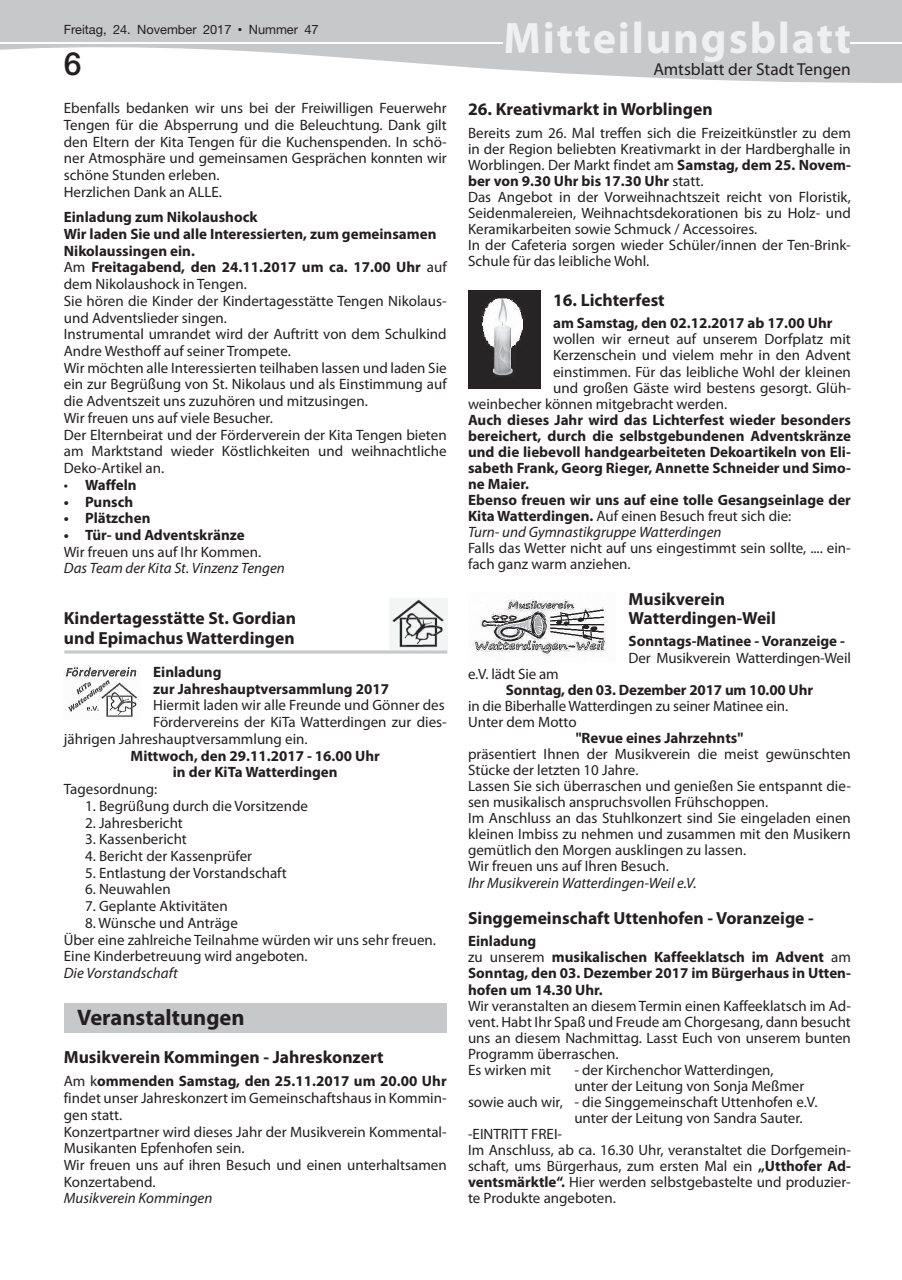
<style>
.page{position:relative;width:902px;height:1280px;background:#fff}
.page>*{position:absolute;margin:0;border:0;box-sizing:border-box;transform-origin:0 0}
.t1{font:700 44.25px "Myriad Pro";letter-spacing:.04em;color:#f0f0f1}
.t2{font:500 31.95px "Helvetica Neue";color:#231f20}
.t3{font:700 22.5px "Myriad Pro";color:#231f20}
.t4{font:700 17.55px/19.2px "Myriad Pro";color:#231f20}
.t5{font:17.4px "Myriad Pro";color:#231f20}
.t6{font:15px/16.6px "Myriad Pro";color:#231f20}
.t7{font:700 15px/16px "Myriad Pro";color:#231f20}
.t8{font:italic 15px "Myriad Pro";color:#231f20}
.t9{font:12.75px "Helvetica Neue";color:#231f20}
.s1{font-family:"M Twentieth Century";font-weight:500}
.s2{font-size:12.9px}
.s3{font-weight:700}
.s4{font-weight:400}
.s5{font-weight:400;font-style:italic}
</style>
<div class="page">
<svg style="left:0;top:0;width:901px;height:83px;fill:#c7c8ca"></svg>
<div style="left:505px;top:22px;width:344px;height:40px;background:#c7c8ca"></div>
<hr style="left:0;top:42px;width:502px;height:1px;background:#fff">
<hr style="left:850px;top:42px;width:51px;height:1px;background:#fff">
<svg style="left:64px;top:650px;width:383px;height:4px;background:#d2d2d4"></svg>
<img style="left:390px;top:599px;width:57px;height:51px">
<img style="left:64px;top:664px;width:75px;height:54px">
<div style="left:64px;top:1003px;width:382px;height:30px;background:#c7c8ca"></div>
<svg style="left:468px;top:290px;width:72px;height:99px"></svg>
<img style="left:472px;top:599px;width:134px;height:57px">
<p class="t9" style="left:64px;top:22px;width:256px">Freitag, 24. November 2017 <span class="s1">•</span> Nummer <span class="s2">47</span></p>
<h1 class="t1" style="left:503px;top:9px;width:349px">Mitteilungsblatt</h1>
<h2 class="t2" style="left:64px;top:45px;width:19px">6</h2>
<p class="t5" style="left:653px;top:59px;width:199px">Amtsblatt der Stadt Tengen</p>
<p class="t6" style="left:64px;top:100px;width:384px">Ebenfalls bedanken wir uns bei der Freiwilligen Feuerwehr Tengen für die Absperrung und die Beleuchtung. Dank gilt den Eltern der Kita Tengen für die Kuchenspenden. In schö&shy;ner Atmosphäre und gemeinsamen Gesprächen konnten wir schöne Stunden erleben.<br>Herzlichen Dank an ALLE.</p>
<p class="t6" style="left:64px;top:209px;width:384px"><span class="s3">Einladung zum Nikolaushock<br>Wir laden Sie und alle Interessierten, zum gemeinsamen Nikolaussingen ein.<br></span>Am <span class="s3">Freitagabend, den 24.11.2017 um ca. 17.00 Uhr</span> auf dem Nikolaushock in Tengen.<br>Sie hören die Kinder der Kindertagesstätte Tengen Nikolaus&shy;und Adventslieder singen.<br>Instrumental umrandet wird der Auftritt von dem Schulkind Andre Westhoff auf seiner Trompete.<br>Wir möchten alle Interessierten teilhaben lassen und laden Sie ein zur Begrüßung von St. Nikolaus und als Einstimmung auf die Adventszeit uns zuzuhören und mitzusingen.<br>Wir freuen uns auf viele Besucher.<br>Der Elternbeirat und der Förderverein der Kita Tengen bieten am Marktstand wieder Köstlichkeiten und weihnachtliche Deko-Artikel an.</p>
<p class="t7" style="left:64px;top:476px;width:74px"><span class="s4">•</span> Waffeln</p>
<p class="t7" style="left:64px;top:493px;width:71px">• Punsch</p>
<p class="t7" style="left:64px;top:510px;width:88px">• Plätzchen</p>
<p class="t7" style="left:64px;top:526px;width:182px">• Tür- und Adventskränze</p>
<p class="t6" style="left:64px;top:543px;width:199px">Wir freuen uns auf Ihr Kommen.</p>
<p class="t8" style="left:64px;top:559px;width:223px">Das Team der Kita St. Vinzenz Tengen</p>
<p class="t4" style="left:64px;top:608px;width:234px">Kindertagesstätte St. Gordian und Epimachus Watterdingen</p>
<p class="t7" style="left:153px;top:663px;width:237px;line-height:16.6px">Einladung<br>zur Jahreshauptversammlung 2017</p>
<p class="t6" style="left:153px;top:697px;width:293px">Hiermit laden wir alle Freunde und Gönner des</p>
<p class="t6" style="left:153px;top:714px;width:295px">Fördervereins der KiTa Watterdingen zur dies-</p>
<p class="t6" style="left:64px;top:730px;width:245px">jährigen Jahreshauptversammlung ein.</p>
<p class="t7" style="left:130px;top:747px;width:251px;line-height:16.6px;text-align:center">Mittwoch, den 29.11.2017 - 16.00 Uhr in der KiTa Watterdingen</p>
<p class="t6" style="left:64px;top:780px;width:95px">Tagesordnung:</p>
<p class="t6" style="left:85px;top:797px;width:224px">1. Begrüßung durch die Vorsitzende</p>
<p class="t6" style="left:85px;top:814px;width:99px">2. Jahresbericht</p>
<p class="t6" style="left:85px;top:831px;width:103px">3. Kassenbericht</p>
<p class="t6" style="left:85px;top:847px;width:168px">4. Bericht der Kassenprüfer</p>
<p class="t6" style="left:85px;top:864px;width:203px">5. Entlastung der Vorstandschaft</p>
<p class="t6" style="left:85px;top:881px;width:87px">6. Neuwahlen</p>
<p class="t6" style="left:85px;top:898px;width:144px">7. Geplante Aktivitäten</p>
<p class="t6" style="left:64px;top:914px;width:373px;text-indent:21px">8. Wünsche und Anträge<br>Über eine zahlreiche Teilnahme würden wir uns sehr freuen.<br>Eine Kinderbetreuung wird angeboten.</p>
<p class="t8" style="left:64px;top:964px;width:115px">Die Vorstandschaft</p>
<h3 class="t3" style="left:77px;top:1003px;width:169px">Veranstaltungen</h3>
<p class="t4" style="left:64px;top:1047px;width:321px">Musikverein Kommingen - Jahreskonzert</p>
<p class="t6" style="left:64px;top:1073px;width:384px">Am k<span class="s3">ommenden Samstag, den 25.11.2017 um 20.00 Uhr </span>findet unser Jahreskonzert im Gemeinschaftshaus in Kommin&shy;gen statt.<br>Konzertpartner wird dieses Jahr der Musikverein Kommental-Musikanten Epfenhofen sein.<br>Wir freuen uns auf ihren Besuch und einen unterhaltsamen Konzertabend.</p>
<p class="t8" style="left:64px;top:1189px;width:150px">Musikverein Kommingen</p>
<p class="t4" style="left:468px;top:99px;width:246px">26. Kreativmarkt in Worblingen</p>
<p class="t6" style="left:468px;top:124px;width:384px;line-height:16px">Bereits zum 26. Mal treffen sich die Freizeitkünstler zu dem in der Region beliebten Kreativmarkt in der Hardberghalle in Worblingen. Der Markt findet am <span class="s3">Samstag, dem 25. Novem&shy;ber von 9.30 Uhr bis 17.30 Uhr</span> statt.<br>Das Angebot in der Vorweihnachtszeit reicht von Floristik, Seidenmalereien, Weihnachtsdekorationen bis zu Holz- und Keramikarbeiten sowie Schmuck / Accessoires.<br>In der Cafeteria sorgen wieder Schüler/innen der Ten-Brink-Schule für das leibliche Wohl.</p>
<p class="t4" style="left:553px;top:290px;width:113px">16. Lichterfest</p>
<p class="t7" style="left:553px;top:315px;width:281px">am Samstag, den 02.12.2017 ab 17.00 Uhr</p>
<p class="t6" style="left:553px;top:331px;width:299px">wollen wir erneut auf unserem Dorfplatz mit</p>
<p class="t6" style="left:553px;top:347px;width:299px">Kerzenschein und vielem mehr in den Advent</p>
<p class="t6" style="left:553px;top:363px;width:299px">einstimmen. Für das leibliche Wohl der kleinen</p>
<p class="t6" style="left:553px;top:379px;width:299px">und großen Gäste wird bestens gesorgt. Glüh-</p>
<p class="t6" style="left:468px;top:395px;width:260px">weinbecher können mitgebracht werden.</p>
<p class="t7" style="left:468px;top:411px;width:384px">Auch dieses Jahr wird das Lichterfest wieder besonders bereichert, durch die selbstgebundenen Adventskränze und die liebevoll handgearbeiteten Dekoartikeln von Eli&shy;sabeth Frank, Georg Rieger, Annette Schneider und Simo&shy;ne Maier.<br>Ebenso freuen wir uns auf eine tolle Gesangseinlage der Kita Watterdingen. <span class="s4">Auf einen Besuch freut sich die:<br></span><span class="s5">Turn- und Gymnastikgruppe Watterdingen</span></p>
<p class="t6" style="left:468px;top:540px;width:384px;line-height:16px">Falls das Wetter nicht auf uns eingestimmt sein sollte, .... ein&shy;fach ganz warm anziehen.</p>
<p class="t4" style="left:628px;top:589px;width:149px">Musikverein<br>Watterdingen-Weil</p>
<p class="t7" style="left:628px;top:633px;width:218px">Sonntags-Matinee - Voranzeige -</p>
<p class="t6" style="left:628px;top:649px;width:224px">Der Musikverein Watterdingen-Weil</p>
<p class="t6" style="left:468px;top:665px;width:92px">e.V. lädt Sie am</p>
<p class="t7" style="left:506px;top:681px;width:308px">Sonntag, den 03. Dezember 2017 um 10.00 Uhr</p>
<p class="t6" style="left:468px;top:697px;width:322px;line-height:16px">in die Biberhalle Watterdingen zu seiner Matinee ein.<br>Unter dem Motto</p>
<p class="t7" style="left:575px;top:729px;width:169px">"Revue eines Jahrzehnts"</p>
<p class="t6" style="left:468px;top:746px;width:384px;line-height:16px">präsentiert Ihnen der Musikverein die meist gewünschten Stücke der letzten 10 Jahre.<br>Lassen Sie sich überraschen und genießen Sie entspannt die&shy;sen musikalisch anspruchsvollen Frühschoppen.<br>Im Anschluss an das Stuhlkonzert sind Sie eingeladen einen kleinen Imbiss zu nehmen und zusammen mit den Musikern gemütlich den Morgen ausklingen zu lassen.<br>Wir freuen uns auf Ihren Besuch.</p>
<p class="t8" style="left:468px;top:873px;width:230px">Ihr Musikverein Watterdingen-Weil e.V.</p>
<p class="t4" style="left:468px;top:908px;width:347px">Singgemeinschaft Uttenhofen - Voranzeige -</p>
<p class="t7" style="left:468px;top:933px;width:384px">Einladung<br><span class="s4">zu unserem</span> musikalischen Kaffeeklatsch im Advent <span class="s4">am </span>Sonntag, den 03. Dezember 2017 im Bürgerhaus in Utten&shy;hofen um 14.30 Uhr.</p>
<p class="t6" style="left:468px;top:997px;width:384px;line-height:16px">Wir veranstalten an diesem Termin einen Kaffeeklatsch im Ad&shy;vent. Habt Ihr Spaß und Freude am Chorgesang, dann besucht uns an diesem Nachmittag. Lasst Euch von unserem bunten Programm überraschen.<br>Es wirken mit</p>
<p class="t6" style="left:574px;top:1061px;width:201px">- der Kirchenchor Watterdingen,</p>
<p class="t6" style="left:574px;top:1077px;width:231px">unter der Leitung von Sonja Meßmer</p>
<p class="t6" style="left:468px;top:1093px;width:351px">sowie auch wir, - die Singgemeinschaft Uttenhofen e.V.</p>
<p class="t6" style="left:574px;top:1109px;width:230px">unter der Leitung von Sandra Sauter.</p>
<p class="t6" style="left:468px;top:1125px;width:96px">-EINTRITT FREI-</p>
<p class="t6" style="left:468px;top:1141px;width:384px">Im Anschluss, ab ca. 16.30 Uhr, veranstaltet die Dorfgemein-</p>
<p class="t6" style="left:468px;top:1158px;width:384px">schaft, ums Bürgerhaus, zum ersten Mal ein <span class="s3">„Utthofer Ad-</span></p>
<p class="t6" style="left:468px;top:1174px;width:384px"><span class="s3">ventsmärktle“.</span> Hier werden selbstgebastelte und produzier-</p>
<p class="t6" style="left:468px;top:1190px;width:149px">te Produkte angeboten.</p>
</div>
